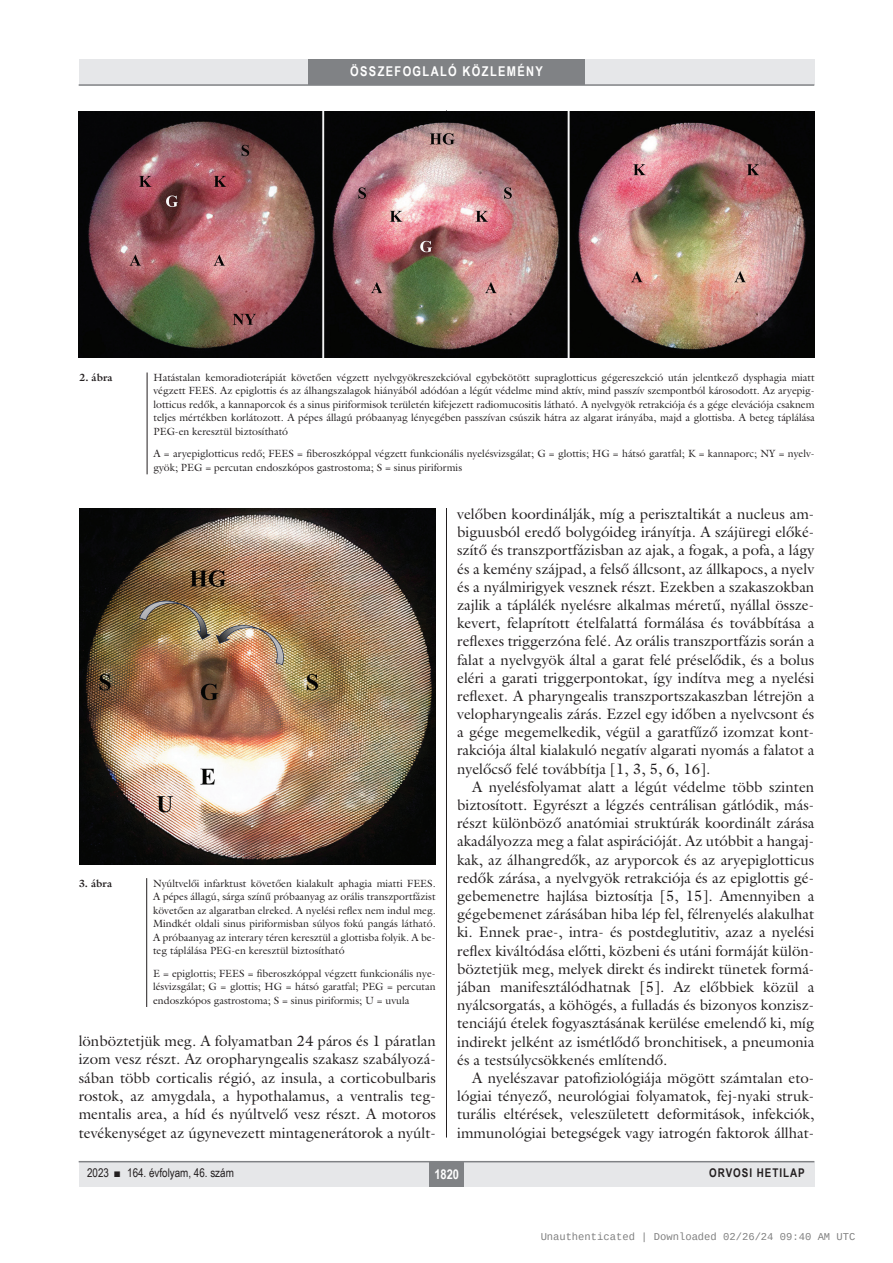
<style>
.page{position:relative;width:893px;height:1263px;background:#fff}
.page>*{position:absolute;margin:0;border:0;box-sizing:border-box;transform-origin:0 0}
.Body_tompa{font:15px/18.1px "Galliard Reg";color:#231f20;text-align:justify}
.Body_Text{font:15px/18.1px "Galliard Reg";color:#231f20;text-align:justify}
.t1{font:700 13.5px "Arial Narrow";letter-spacing:.1em;color:#fff}
.t2{font:12px "Arial Narrow";color:#231f20}
.t3{font:700 12px "Arial Narrow";letter-spacing:.08em;color:#231f20}
.kepalairas2{font:10.5px/13.5px "Galliard Reg";color:#231f20;text-align:justify}
.t4{font:10.5px "Liberation Mono";color:rgb(0 0 0/.5)}
.kepalairas1{font:700 10.5px "Galliard Reg";color:#231f20}
</style>
<div class="page">
<div style="left:79px;top:1161px;width:735px;height:25px;background:#e6e7e9"></div>
<hr style="left:79px;top:1161px;width:735px;height:1px;background:#808285">
<div style="left:430px;top:1161px;width:34px;height:25px;background:#808285"></div>
<div style="left:79px;top:60px;width:735px;height:25px;background:#e6e7e9"></div>
<div style="left:308px;top:60px;width:277px;height:25px;background:#808285"></div>
<hr style="left:79px;top:84px;width:735px;height:2px;background:#808285">
<hr style="left:446px;top:111px;width:1px;height:1026px;background:#231f20">
<img style="left:79px;top:112px;width:735px;height:245px">
<div style="left:79px;top:372px;width:736px;height:136px;background:#fff"></div>
<hr style="left:147px;top:372px;width:1px;height:102px;background:#231f20">
<hr style="left:146px;top:878px;width:1px;height:129px;background:#231f20">
<img style="left:79px;top:508px;width:356px;height:356px">
<p class="t1" style="left:350px;top:61px;width:194px">ÖSSZEFOGLALÓ KÖZLEMÉNY</p>
<p class="kepalairas1" style="left:79px;top:371px;width:35px">2. ábra</p>
<p class="kepalairas2" style="left:153px;top:370px;width:663px">Hatástalan kemoradioterápiát követően végzett nyelvgyökreszekcióval egybekötött supraglotticus gégereszekció után jelentkező dysphagia miatt végzett FEES. Az epiglottis és az álhangszalagok hiányából adódóan a légút védelme mind aktív, mind passzív szempontból károsodott. Az aryepig&shy;lotticus redők, a kannaporcok és a sinus piriformisok területén kifejezett radiomucositis látható. A nyelvgyök retrakciója és a gége elevációja csaknem teljes mértékben korlátozott. A pépes állagú próbaanyag lényegében passzívan csúszik hátra az algarat irányába, majd a glottisba. A beteg táplálása PEG-en keresztül biztosítható</p>
<p class="kepalairas2" style="left:153px;top:447px;width:663px">A = aryepiglotticus redő; FEES = fiberoszkóppal végzett funkcionális nyelésvizsgálat; G = glottis; HG = hátsó garatfal; K = kannaporc; NY = nyelv&shy;gyök; PEG = percutan endoszkópos gastrostoma; S = sinus piriformis</p>
<p class="kepalairas1" style="left:79px;top:876px;width:35px">3. ábra</p>
<p class="kepalairas2" style="left:153px;top:876px;width:284px">Nyúltvelői infarktust követően kialakult aphagia miatti FEES.<br>A pépes állagú, sárga színű próbaanyag az orális transzportfázist követően az algaratban elreked. A nyelési reflex nem indul meg.<br>Mindkét oldali sinus piriformisban súlyos fokú pangás látható.<br>A próbaanyag az interary téren keresztül a glottisba folyik. A be&shy;teg táplálása PEG-en keresztül biztosítható</p>
<p class="kepalairas2" style="left:153px;top:966px;width:284px">E = epiglottis; FEES = fiberoszkóppal végzett funkcionális nye&shy;lésvizsgálat; G = glottis; HG = hátsó garatfal; PEG = percutan endoszkópos gastrostoma; S = sinus piriformis; U = uvula</p>
<p class="Body_tompa" style="left:79px;top:1032px;width:359px">lönböztetjük meg. A folyamatban 24 páros és 1 páratlan izom vesz részt. Az oropharyngealis szakasz szabályozá&shy;sában több corticalis régió, az insula, a corticobulbaris rostok, az amygdala, a hypothalamus, a ventralis teg&shy;mentalis area, a híd és nyúltvelő vesz részt. A motoros tevékenységet az úgynevezett mintagenerátorok a nyúlt-</p>
<p class="Body_tompa" style="left:457px;top:505px;width:359px">velőben koordinálják, míg a perisztaltikát a nucleus am&shy;biguusból eredő bolygóideg irányítja. A szájüregi előké&shy;szítő és transzportfázisban az ajak, a fogak, a pofa, a lágy és a kemény szájpad, a felső állcsont, az állkapocs, a nyelv és a nyálmirigyek vesznek részt. Ezekben a szakaszokban zajlik a táplálék nyelésre alkalmas méretű, nyállal össze&shy;kevert, felaprított ételfalattá formálása és továbbítása a reflexes triggerzóna felé. Az orális transzportfázis során a falat a nyelvgyök által a garat felé préselődik, és a bolus eléri a garati triggerpontokat, így indítva meg a nyelési reflexet. A pharyngealis transzportszakaszban létrejön a velopharyngealis zárás. Ezzel egy időben a nyelvcsont és a gége megemelkedik, végül a garatfűző izomzat kont&shy;rakciója által kialakuló negatív algarati nyomás a falatot a nyelőcső felé továbbítja [1, 3, 5, 6, 16].</p>
<p class="Body_Text" style="left:457px;top:777px;width:359px;text-indent:15px">A nyelésfolyamat alatt a légút védelme több szinten biztosított. Egyrészt a légzés centrálisan gátlódik, más&shy;részt különböző anatómiai struktúrák koordinált zárása akadályozza meg a falat aspirációját. Az utóbbit a hangaj&shy;kak, az álhangredők, az aryporcok és az aryepiglotticus redők zárása, a nyelvgyök retrakciója és az epiglottis gé&shy;gebemenetre hajlása biztosítja [5, 15]. Amennyiben a gégebemenet zárásában hiba lép fel, félrenyelés alakulhat ki. Ennek prae-, intra- és postdeglutitiv, azaz a nyelési reflex kiváltódása előtti, közbeni és utáni formáját külön&shy;böztetjük meg, melyek direkt és indirekt tünetek formá&shy;jában manifesztálódhatnak [5]. Az előbbiek közül a nyálcsorgatás, a köhögés, a fulladás és bizonyos konzisz&shy;tenciájú ételek fogyasztásának kerülése emelendő ki, míg indirekt jelként az ismétlődő bronchitisek, a pneumonia és a testsúlycsökkenés említendő.</p>
<p class="Body_Text" style="left:457px;top:1068px;width:359px;text-indent:15px">A nyelészavar patofiziológiája mögött számtalan eto&shy;lógiai tényező, neurológiai folyamatok, fej-nyaki struk&shy;turális eltérések, veleszületett deformitások, infekciók, immunológiai betegségek vagy iatrogén faktorok állhat-</p>
<p class="t2" style="left:87px;top:1164px;width:148px">2023 ■ 164. évfolyam, 46. szám</p>
<p class="t1" style="left:434px;top:1163px;width:26px">1820</p>
<p class="t3" style="left:709px;top:1164px;width:97px">ORVOSI HETILAP</p>
<p class="t4" style="left:540px;top:1232px;width:316px">Unauthenticated | Downloaded 02/26/24 09:40 AM UTC</p>
</div>
